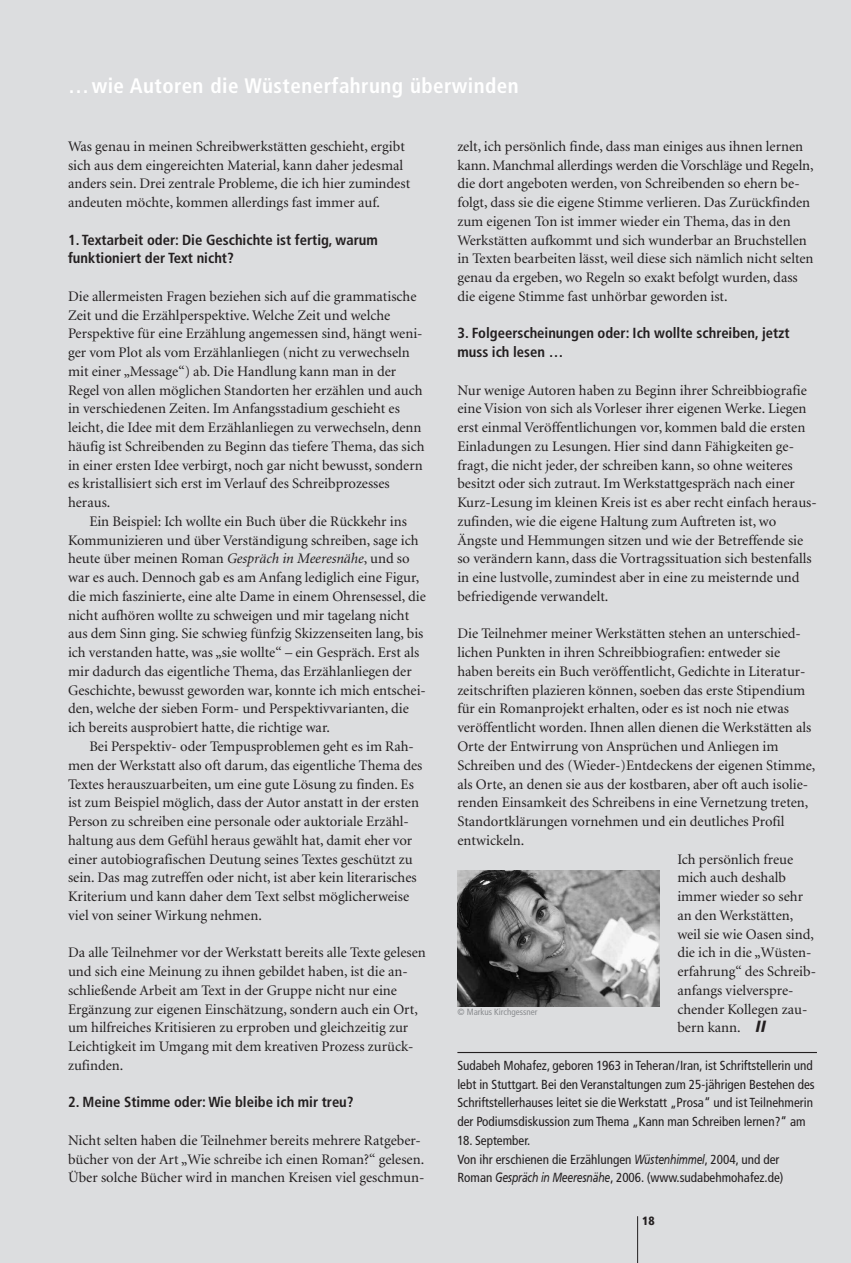
<style>
.page{position:relative;width:851px;height:1263px;background:#fff}
.page>*{position:absolute;margin:0;border:0;box-sizing:border-box;transform-origin:0 0}
.t1{font:700 condensed 21px "Frutiger";letter-spacing:.02em;color:#fff}
.t2{font:italic 900 15px "Frutiger BQ";color:#231f20}
.t3{font:14.7px/18.8px "Minion";color:#231f20}
.t4{font:700 condensed 14.7px/18.8px "Frutiger";color:#231f20}
.t5{font:condensed 13.2px/18.8px "Frutiger";color:#231f20}
.t6{font:900 condensed 12px "Frutiger";color:#231f20}
.t7{font:condensed 9px "Frutiger";color:#8a8c8f}
.s1{font-style:italic}
.s2{font-family:"Frutiger BQ";font-style:italic;font-stretch:normal}
</style>
<div class="page">
<div style="left:0;top:0;width:850px;height:1263px;background:#dcdddf"></div>
<hr style="left:637px;top:1216px;width:1px;height:47px;background:#231f20">
<hr style="left:457px;top:1052px;width:359px;height:1px;background:#231f20">
<img style="left:457px;top:871px;width:202px;height:135px">
<h1 class="t1" style="left:68px;top:77px;width:452px">…wie Autoren die Wüstenerfahrung überwinden</h1>
<p class="t3" style="left:68px;top:138px;width:343px">Was genau in meinen Schreibwerkstätten geschieht, ergibt sich aus dem eingereichten Material, kann daher jedesmal anders sein. Drei zentrale Probleme, die ich hier zumindest andeuten möchte, kommen allerdings fast immer auf.</p>
<p class="t4" style="left:68px;top:231px;width:311px">1. Textarbeit oder: Die Geschichte ist fertig, warum funktioniert der Text nicht?</p>
<p class="t3" style="left:68px;top:288px;width:358px">Die allermeisten Fragen beziehen sich auf die grammatische Zeit und die Erzählperspektive. Welche Zeit und welche Perspektive für eine Erzählung angemessen sind, hängt weni&shy;ger vom Plot als vom Erzählanliegen (nicht zu verwechseln mit einer „Message“) ab. Die Handlung kann man in der Regel von allen möglichen Standorten her erzählen und auch in verschiedenen Zeiten. Im Anfangsstadium geschieht es leicht, die Idee mit dem Erzählanliegen zu verwechseln, denn häufig ist Schreibenden zu Beginn das tiefere Thema, das sich in einer ersten Idee verbirgt, noch gar nicht bewusst, sondern es kristallisiert sich erst im Verlauf des Schreibprozesses heraus.</p>
<p class="t3" style="left:68px;top:513px;width:359px;text-indent:21px">Ein Beispiel: Ich wollte ein Buch über die Rückkehr ins Kommunizieren und über Verständigung schreiben, sage ich heute über meinen Roman <span class="s1">Gespräch in Meeresnähe</span>, und so war es auch. Dennoch gab es am Anfang lediglich eine Figur, die mich faszinierte, eine alte Dame in einem Ohrensessel, die nicht aufhören wollte zu schweigen und mir tagelang nicht aus dem Sinn ging. Sie schwieg fünfzig Skizzenseiten lang, bis ich verstanden hatte, was „sie wollte“ – ein Gespräch. Erst als mir dadurch das eigentliche Thema, das Erzählanliegen der Geschichte, bewusst geworden war, konnte ich mich entschei&shy;den, welche der sieben Form- und Perspektivvarianten, die ich bereits ausprobiert hatte, die richtige war.</p>
<p class="t3" style="left:68px;top:738px;width:356px;text-indent:21px">Bei Perspektiv- oder Tempusproblemen geht es im Rah&shy;men der Werkstatt also oft darum, das eigentliche Thema des Textes herauszuarbeiten, um eine gute Lösung zu finden. Es ist zum Beispiel möglich, dass der Autor anstatt in der ersten Person zu schreiben eine personale oder auktoriale Erzähl&shy;haltung aus dem Gefühl heraus gewählt hat, damit eher vor einer autobiografischen Deutung seines Textes geschützt zu sein. Das mag zutreffen oder nicht, ist aber kein literarisches Kriterium und kann daher dem Text selbst möglicherweise viel von seiner Wirkung nehmen.</p>
<p class="t3" style="left:68px;top:944px;width:359px">Da alle Teilnehmer vor der Werkstatt bereits alle Texte gelesen und sich eine Meinung zu ihnen gebildet haben, ist die an&shy;schließende Arbeit am Text in der Gruppe nicht nur eine Ergänzung zur eigenen Einschätzung, sondern auch ein Ort, um hilfreiches Kritisieren zu erproben und gleichzeitig zur Leichtigkeit im Umgang mit dem kreativen Prozess zurück&shy;zufinden.</p>
<p class="t4" style="left:68px;top:1094px;width:287px">2. Meine Stimme oder: Wie bleibe ich mir treu?</p>
<p class="t3" style="left:68px;top:1132px;width:358px">Nicht selten haben die Teilnehmer bereits mehrere Ratgeber&shy;bücher von der Art „Wie schreibe ich einen Roman?“ gelesen.<br>Über solche Bücher wird in manchen Kreisen viel geschmun-</p>
<p class="t3" style="left:457px;top:138px;width:357px">zelt, ich persönlich finde, dass man einiges aus ihnen lernen kann. Manchmal allerdings werden die Vorschläge und Regeln, die dort angeboten werden, von Schreibenden so ehern be&shy;folgt, dass sie die eigene Stimme verlieren. Das Zurückfinden zum eigenen Ton ist immer wieder ein Thema, das in den Werkstätten aufkommt und sich wunderbar an Bruchstellen in Texten bearbeiten lässt, weil diese sich nämlich nicht selten genau da ergeben, wo Regeln so exakt befolgt wurden, dass die eigene Stimme fast unhörbar geworden ist.</p>
<p class="t4" style="left:457px;top:325px;width:333px">3. Folgeerscheinungen oder: Ich wollte schreiben, jetzt muss ich lesen …</p>
<p class="t3" style="left:457px;top:382px;width:361px">Nur wenige Autoren haben zu Beginn ihrer Schreibbiografie eine Vision von sich als Vorleser ihrer eigenen Werke. Liegen erst einmal Veröffentlichungen vor, kommen bald die ersten Einladungen zu Lesungen. Hier sind dann Fähigkeiten ge&shy;fragt, die nicht jeder, der schreiben kann, so ohne weiteres besitzt oder sich zutraut. Im Werkstattgespräch nach einer Kurz-Lesung im kleinen Kreis ist es aber recht einfach heraus&shy;zufinden, wie die eigene Haltung zum Auftreten ist, wo Ängste und Hemmungen sitzen und wie der Betreffende sie so verändern kann, dass die Vortragssituation sich bestenfalls in eine lustvolle, zumindest aber in eine zu meisternde und befriedigende verwandelt.</p>
<p class="t3" style="left:457px;top:625px;width:345px">Die Teilnehmer meiner Werkstätten stehen an unterschied-</p>
<p class="t3" style="left:457px;top:644px;width:324px">lichen Punkten in ihren Schreibbiografien: entweder sie</p>
<p class="t3" style="left:457px;top:663px;width:349px">haben bereits ein Buch veröffentlicht, Gedichte in Literatur-</p>
<p class="t3" style="left:457px;top:682px;width:349px">zeitschriften plazieren können, soeben das erste Stipendium</p>
<p class="t3" style="left:457px;top:700px;width:333px">für ein Romanprojekt erhalten, oder es ist noch nie etwas</p>
<p class="t3" style="left:457px;top:719px;width:355px">veröffentlicht worden. Ihnen allen dienen die Werkstätten als</p>
<p class="t3" style="left:457px;top:738px;width:322px">Orte der Entwirrung von Ansprüchen und Anliegen im</p>
<p class="t3" style="left:457px;top:757px;width:359px">Schreiben und des (Wieder-)Entdeckens der eigenen Stimme,</p>
<p class="t3" style="left:457px;top:775px;width:352px">als Orte, an denen sie aus der kostbaren, aber oft auch isolie-</p>
<p class="t3" style="left:457px;top:794px;width:352px">renden Einsamkeit des Schreibens in eine Vernetzung treten,</p>
<p class="t3" style="left:457px;top:813px;width:328px">Standortklärungen vornehmen und ein deutliches Profil</p>
<p class="t3" style="left:457px;top:832px;width:68px">entwickeln.</p>
<p class="t3" style="left:677px;top:850px;width:117px">Ich persönlich freue</p>
<p class="t3" style="left:677px;top:869px;width:110px">mich auch deshalb</p>
<p class="t3" style="left:677px;top:888px;width:127px">immer wieder so sehr</p>
<p class="t3" style="left:677px;top:907px;width:117px">an den Werkstätten,</p>
<p class="t3" style="left:677px;top:925px;width:138px">weil sie wie Oasen sind,</p>
<p class="t3" style="left:677px;top:944px;width:136px">die ich in die „Wüsten-</p>
<p class="t3" style="left:677px;top:963px;width:140px">erfahrung“ des Schreib-</p>
<p class="t3" style="left:677px;top:982px;width:118px">anfangs vielverspre-</p>
<p class="t3" style="left:677px;top:1000px;width:131px">chender Kollegen zau-</p>
<p class="t3" style="left:677px;top:1019px;width:65px">bern kann.</p>
<p class="t7" style="left:457px;top:1008px;width:81px">© Markus Kirchgessner</p>
<p class="t2" style="left:755px;top:1019px;width:11px">ll</p>
<p class="t5" style="left:457px;top:1057px;width:359px">Sudabeh Mohafez, geboren 1963 in Teheran/Iran, ist Schriftstellerin und lebt in Stuttgart. Bei den Veranstaltungen zum 25-jährigen Bestehen des Schriftstellerhauses leitet sie die Werkstatt „Prosa“ und ist Teilnehmerin der Podiumsdiskussion zum Thema „Kann man Schreiben lernen?“ am</p>
<p class="t5" style="left:457px;top:1132px;width:327px">18. September.<br>Von ihr erschienen die Erzählungen <span class="s2">Wüstenhimmel</span>, 2004, und der<br>Roman <span class="s2">Gespräch in Meeresnähe</span>, 2006. (www.sudabehmohafez.de)</p>
<p class="t6" style="left:642px;top:1216px;width:14px">18</p>
</div>
